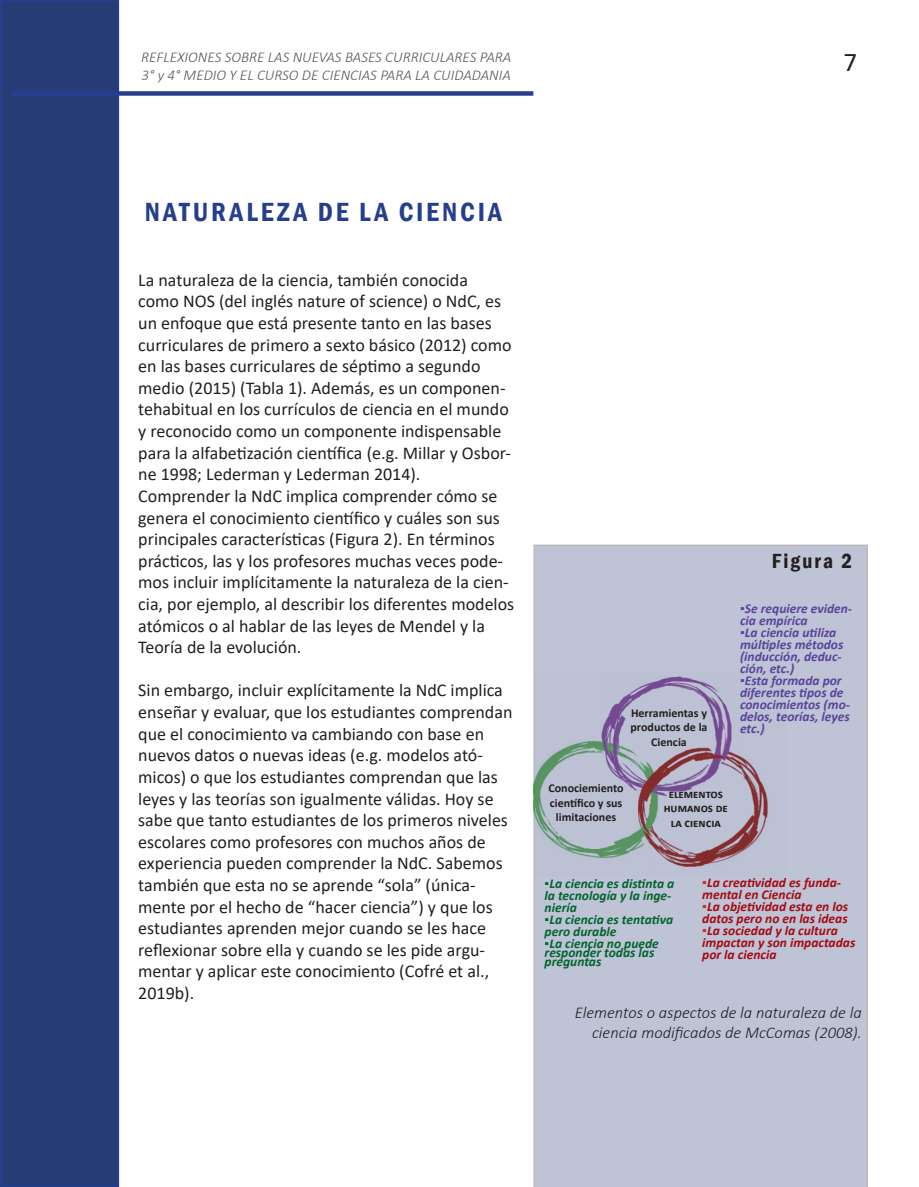
<style>
.page{position:relative;width:919px;height:1187px;background:#fff}
.page>*{position:absolute;margin:0;border:0;box-sizing:border-box;transform-origin:0 0}
.t1{font:600 condensed 27px "Franklin Gothic";letter-spacing:.11em;color:#253f8e}
.t2{font:27px "Calibri";color:#231f20}
.t3{font:600 condensed 21px "Franklin Gothic";letter-spacing:.105em;color:#231f20}
.t4{font:18px/21.6px "Calibri";color:#231f20}
.t5{font:italic 300 16.5px/19.8px "Calibri";color:#231f20;text-align:right}
.t6{font:italic 300 15px/18px "Calibri";color:#57585a}
.t7{font:italic 700 13.5px/12px "Calibri";color:#5a439b}
.t8{font:italic 700 13.5px/12px "Calibri";color:#a50a13}
.t9{font:italic 700 13.5px/12px "Calibri";color:#00652e}
.t10{font:700 12px/14.4px "Calibri";color:#231f20;text-align:center}
.s1{color:#d1232a}
</style>
<div class="page">
<div style="left:0;top:0;width:119px;height:1186px;background:#273c77;border:2px solid #253f8e"></div>
<div style="left:12px;top:91px;width:521px;height:5px;background:#253f8e"></div>
<div style="left:533px;top:544px;width:334px;height:642px;background:#bec3d5"></div>
<img style="left:533px;top:671px;width:252px;height:205px">
<p class="t6" style="left:141px;top:48px;width:371px">REFLEXIONES SOBRE LAS NUEVAS BASES CURRICULARES PARA<br>3° y 4° MEDIO Y EL CURSO DE CIENCIAS PARA LA CUIDADANIA</p>
<p class="t2" style="left:843px;top:44px;width:14px">7</p>
<p class="t1" style="left:145px;top:194px;width:358px">NATURALEZA DE LA CIENCIA</p>
<p class="t4" style="left:138px;top:268px;width:375px">La naturaleza de la ciencia, también conocida como NOS (del inglés nature of science) o NdC, es un enfoque que está presente tanto en las bases curriculares de primero a sexto básico (2012) como en las bases curriculares de séptimo a segundo medio (2015) (Tabla 1). Además, es un componen&shy;tehabitual en los currículos de ciencia en el mundo y reconocido como un componente indispensable para la alfabetización científica (e.g. Millar y Osbor&shy;ne 1998; Lederman y Lederman 2014).</p>
<p class="t4" style="left:138px;top:484px;width:377px">Comprender la NdC implica comprender cómo se genera el conocimiento científico y cuáles son sus principales características (Figura 2). En términos prácticos, las y los profesores muchas veces pode&shy;mos incluir implícitamente la naturaleza de la cien&shy;cia, por ejemplo, al describir los diferentes modelos atómicos o al hablar de las leyes de Mendel y la Teoría de la evolución.</p>
<p class="t4" style="left:138px;top:679px;width:376px">Sin embargo, incluir explícitamente la NdC implica enseñar y evaluar, que los estudiantes comprendan que el conocimiento va cambiando con base en nuevos datos o nuevas ideas (e.g. modelos ató&shy;micos) o que los estudiantes comprendan que las leyes y las teorías son igualmente válidas. Hoy se sabe que tanto estudiantes de los primeros niveles escolares como profesores con muchos años de experiencia pueden comprender la NdC. Sabemos también que esta no se aprende “sola” (única&shy;mente por el hecho de “hacer ciencia”) y que los estudiantes aprenden mejor cuando se les hace reflexionar sobre ella y cuando se les pide argu&shy;mentar y aplicar este conocimiento (Cofré et al., 2019b).</p>
<p class="t10" style="left:630px;top:705px;width:78px">Herramientas y productos de la<br>Ciencia</p>
<p class="t3" style="left:771px;top:547px;width:82px">Figura 2</p>
<p class="t7" style="left:740px;top:601px;width:113px">▪Se requiere eviden&shy;cia empírica</p>
<p class="t7" style="left:740px;top:625px;width:105px">▪La ciencia utiliza múltiples métodos</p>
<p class="t7" style="left:740px;top:649px;width:103px">(inducción, deduc&shy;ción, etc.)</p>
<p class="t7" style="left:740px;top:673px;width:103px">▪Esta formada por</p>
<p class="t7" style="left:740px;top:685px;width:105px">diferentes tipos de</p>
<p class="t7" style="left:740px;top:697px;width:111px;text-align:justify">conocimientos (mo&shy;delos, teorías, leyes etc.)</p>
<p class="t10" style="left:548px;top:781px;width:77px">Conociemiento científico y sus limitaciones</p>
<p class="t10" style="left:663px;top:786px;width:64px">Elementos humanos de la Ciencia</p>
<p class="t9" style="left:544px;top:876px;width:131px">▪La ciencia es distinta a la tecnología y la inge&shy;niería</p>
<p class="t9" style="left:544px;top:912px;width:130px">▪La ciencia es tentativa pero durable</p>
<p class="t9" style="left:544px;top:936px;width:116px">▪La ciencia no puede</p>
<p class="t9" style="left:544px;top:945px;width:111px">responder todas las</p>
<p class="t9" style="left:544px;top:954px;width:58px">preguntas</p>
<p class="t8" style="left:702px;top:875px;width:140px"><span class="s1">▪</span>La creatividad es funda&shy;mental en Ciencia</p>
<p class="t8" style="left:702px;top:899px;width:147px"><span class="s1">▪</span>La objetividad esta en los datos pero no en las ideas</p>
<p class="t8" style="left:702px;top:923px;width:155px"><span class="s1">▪</span>La sociedad y la cultura impactan y son impactadas por la ciencia</p>
<p class="t5" style="left:574px;top:1002px;width:288px">Elementos o aspectos de la naturaleza de la ciencia modificados de McComas (2008).</p>
</div>
